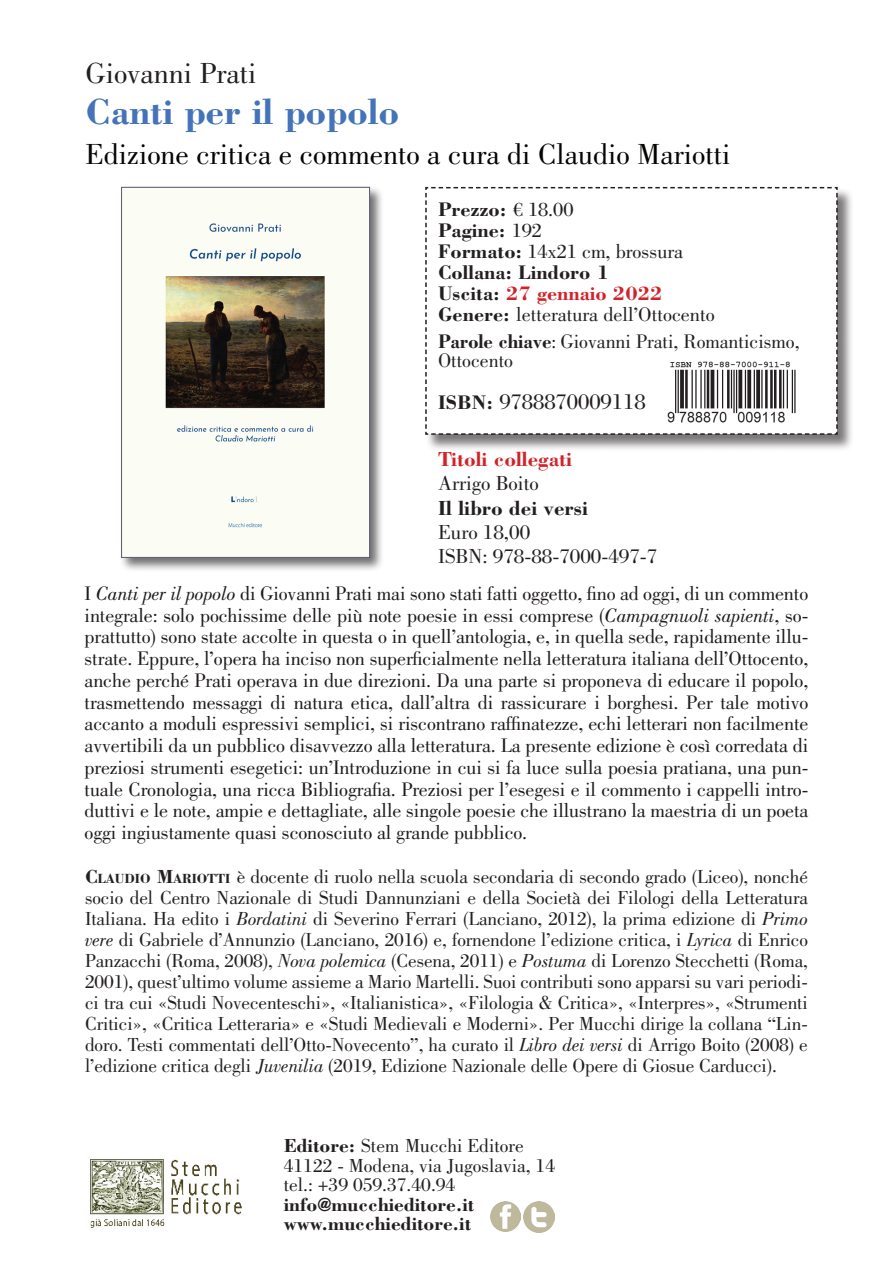
<style>
.page{position:relative;width:893px;height:1263px;background:#fff}
.page>*{position:absolute;margin:0;border:0;box-sizing:border-box;transform-origin:0 0}
.t1{font:700 37.5px "Bodoni Std";color:#4473b9}
.t2{font:30px "Bodoni Std";color:#040503}
.t3{font:30px "Bodoni Std";color:#231f20}
.t4{font:22.5px "Bodoni Std";color:#231f20}
.t5{font:21px/24px "Bodoni Std";color:#231f20}
.t6{font:700 21px "Bodoni Std";color:#d1232a}
.t7{font:700 21px "Bodoni Std";color:#231f20}
.t8{font:20.25px/21.8px "Bodoni Std";letter-spacing:-.005em;color:#1f1b1c;text-align:justify}
.t9{font:700 20.25px/21px "Bodoni Std";color:#231f20}
.t10{font:20.25px/19.5px "Bodoni Std";color:#231f20;scale:.94 1}
.t11{font:19.5px/21px "Bodoni Std";color:#231f20;text-align:justify}
.t12{font:700 19.5px/19.5px "Bodoni Std";color:#231f20}
.s1{font-weight:400}
.s2{color:#d1232a}
.s3{font-weight:700}
.s4{font-weight:700;font-size:20.25px}
.s5{font-style:italic}
.s6{font-weight:700;font-size:13.65px}
</style>
<div class="page">
<div style="left:119px;top:185px;width:265px;height:387px;background:#231f20;opacity:.65"></div>
<img style="left:123px;top:189px;width:245px;height:367px">
<div style="left:121px;top:187px;width:249px;height:371px;border:1px solid #575c76"></div>
<img style="left:490px;top:1201px;width:30px;height:30px">
<img style="left:523px;top:1201px;width:32px;height:31px">
<div style="left:426px;top:188px;width:428px;height:263px;background:#231f20;opacity:.6"></div>
<svg style="left:425px;top:186px;width:413px;height:250px"></svg>
<img style="left:90px;top:1159px;width:152px;height:69px">
<img style="left:668px;top:361px;width:127px;height:64px">
<h2 class="t3" style="left:86px;top:57px;width:172px">Giovanni Prati</h2>
<h1 class="t1" style="left:86px;top:88px;width:315px">Canti per il popolo</h1>
<h2 class="t2" style="left:86px;top:138px;width:646px">Edizione critica e commento a cura di Claudio Mariotti</h2>
<p class="t9" style="left:438px;top:198px;width:278px">Prezzo: <span class="s1">€ 18.00<br></span>Pagine: <span class="s1">192<br></span>Formato: <span class="s1">14x21 cm, brossura<br></span>Collana: Lindoro 1<br>Uscita: <span class="s2">27 gennaio 2022<br></span>Genere: <span class="s1">letteratura dell’Ottocento</span></p>
<p class="t10" style="left:438px;top:331px;width:386px"><span class="s3">Parole chiave</span>: Giovanni Prati, Romanticismo,<br>Ottocento</p>
<p class="t4" style="left:438px;top:389px;width:209px"><span class="s4">ISBN:</span> 9788870009118</p>
<p class="t6" style="left:438px;top:446px;width:136px">Titoli collegati</p>
<p class="t5" style="left:438px;top:472px;width:102px">Arrigo Boito</p>
<p class="t7" style="left:438px;top:494px;width:151px">Il libro dei versi</p>
<p class="t5" style="left:438px;top:520px;width:221px">Euro 18,00<br>ISBN: 978-88-7000-497-7</p>
<p class="t8" style="left:85px;top:583px;width:725px">I <span class="s5">Canti per il popolo</span> di Giovanni Prati mai sono stati fatti oggetto, fino ad oggi, di un commento integrale: solo pochissime delle più note poesie in essi comprese (<span class="s5">Campagnuoli sapienti</span>, so&shy;prattutto) sono state accolte in questa o in quell’antologia, e, in quella sede, rapidamente illu&shy;strate. Eppure, l’opera ha inciso non superficialmente nella letteratura italiana dell’Ottocento, anche perché Prati operava in due direzioni. Da una parte si proponeva di educare il popolo, trasmettendo messaggi di natura etica, dall’altra di rassicurare i borghesi. Per tale motivo accanto a moduli espressivi semplici, si riscontrano raffinatezze, echi letterari non facilmente avvertibili da un pubblico disavvezzo alla letteratura. La presente edizione è così corredata di preziosi strumenti esegetici: un’Introduzione in cui si fa luce sulla poesia pratiana, una pun&shy;tuale Cronologia, una ricca Bibliografia. Preziosi per l’esegesi e il commento i cappelli intro&shy;duttivi e le note, ampie e dettagliate, alle singole poesie che illustrano la maestria di un poeta oggi ingiustamente quasi sconosciuto al grande pubblico.</p>
<p class="t11" style="left:85px;top:867px;width:724px"><span class="s3">C</span><span class="s6">LAUDIO</span> <span class="s3">M</span><span class="s6">ARIOTTI</span> è docente di ruolo nella scuola secondaria di secondo grado (Liceo), nonché socio del Centro Nazionale di Studi Dannunziani e della Società dei Filologi della Letteratura Italiana. Ha edito i <span class="s5">Bordatini</span> di Severino Ferrari (Lanciano, 2012), la prima edizione di <span class="s5">Primo vere</span> di Gabriele d’Annunzio (Lanciano, 2016) e, fornendone l’edizione critica, i <span class="s5">Lyrica</span> di Enrico Panzacchi (Roma, 2008), <span class="s5">Nova polemica</span> (Cesena, 2011) e <span class="s5">Postuma</span> di Lorenzo Stecchetti (Roma, 2001), quest’ultimo volume assieme a Mario Martelli. Suoi contributi sono apparsi su vari periodi&shy;ci tra cui «Studi Novecenteschi», «Italianistica», «Filologia &amp; Critica», «Interpres», «Strumenti Critici», «Critica Letteraria» e «Studi Medievali e Moderni». Per Mucchi dirige la collana “Lin&shy;doro. Testi commentati dell’Otto-Novecento”, ha curato il <span class="s5">Libro dei versi</span> di Arrigo Boito (2008) e l’edizione critica degli <span class="s5">Juvenilia</span> (2019, Edizione Nazionale delle Opere di Giosue Carducci).</p>
<p class="t11" style="left:284px;top:1136px;width:273px;line-height:19.5px;text-align:left"><span class="s3">Editore:</span> Stem Mucchi Editore<br>41122 - Modena, via Jugoslavia, 14 tel.: +39 059.37.40.94</p>
<p class="t12" style="left:284px;top:1194px;width:192px">info@mucchieditore.it www.mucchieditore.it</p>
</div>
